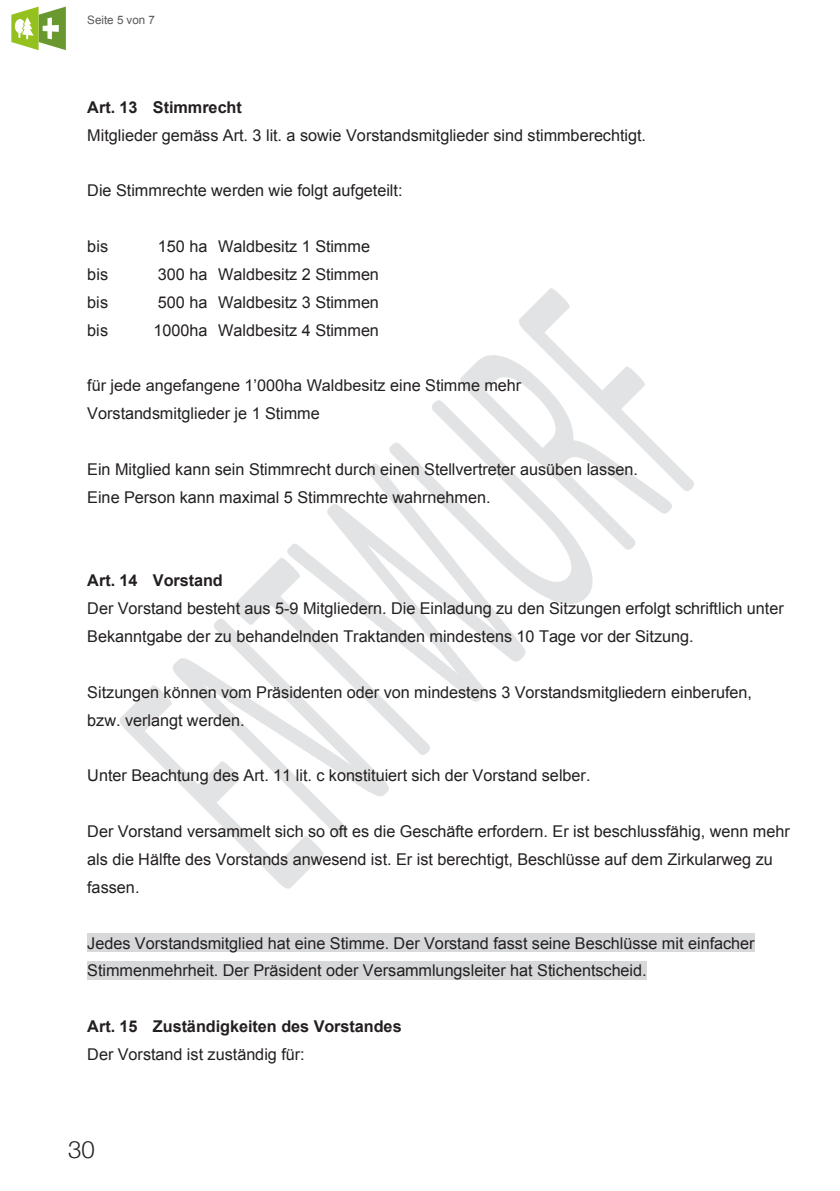
<style>
.page{position:relative;width:840px;height:1191px;background:#fff}
.page>*{position:absolute;margin:0;border:0;box-sizing:border-box;transform-origin:0 0}
.t1{font:300 24px "Helvetica Neue";color:#231f20}
.t2{font:16.2px/27.8px "Arial";color:#231f20}
.t3{font:700 16.2px "Arial";color:#231f20}
.t4{font:11.6px "Arial";color:#57585a}
</style>
<div class="page">
<svg style="left:120px;top:685px;width:203px;height:204px"></svg>
<svg style="left:172px;top:619px;width:216px;height:218px"></svg>
<svg style="left:232px;top:558px;width:198px;height:197px"></svg>
<svg style="left:287px;top:463px;width:238px;height:239px"></svg>
<svg style="left:389px;top:400px;width:203px;height:204px"></svg>
<svg style="left:459px;top:355px;width:212px;height:195px"></svg>
<svg style="left:518px;top:288px;width:175px;height:203px"></svg>
<svg style="left:11px;top:7px;width:55px;height:43px"></svg>
<div style="left:87px;top:933px;width:667px;height:19px;background:#d7d8da"></div>
<div style="left:87px;top:961px;width:559px;height:18px;background:#d7d8da"></div>
<p class="t4" style="left:87px;top:12px;width:69px">Seite 5 von 7</p>
<p class="t3" style="left:87px;top:96px;width:156px">Art. 13 Stimmrecht</p>
<p class="t2" style="left:87px;top:121px;width:560px">Mitglieder gemäss Art. 3 lit. a sowie Vorstandsmitglieder sind stimmberechtigt.</p>
<p class="t2" style="left:87px;top:177px;width:316px">Die Stimmrechte werden wie folgt aufgeteilt:</p>
<p class="t2" style="left:87px;top:233px;width:22px">bis</p>
<p class="t2" style="left:158px;top:233px;width:214px">150 ha Waldbesitz 1 Stimme</p>
<p class="t2" style="left:87px;top:260px;width:22px">bis</p>
<p class="t2" style="left:158px;top:260px;width:222px">300 ha Waldbesitz 2 Stimmen</p>
<p class="t2" style="left:87px;top:288px;width:22px">bis</p>
<p class="t2" style="left:158px;top:288px;width:222px">500 ha Waldbesitz 3 Stimmen</p>
<p class="t2" style="left:87px;top:316px;width:22px">bis</p>
<p class="t2" style="left:153px;top:316px;width:227px">1000ha Waldbesitz 4 Stimmen</p>
<p class="t2" style="left:87px;top:372px;width:435px">für jede angefangene 1’000ha Waldbesitz eine Stimme mehr<br>Vorstandsmitglieder je 1 Stimme</p>
<p class="t2" style="left:87px;top:455px;width:552px">Ein Mitglied kann sein Stimmrecht durch einen Stellvertreter ausüben lassen.<br>Eine Person kann maximal 5 Stimmrechte wahrnehmen.</p>
<p class="t3" style="left:87px;top:570px;width:137px">Art. 14 Vorstand</p>
<p class="t2" style="left:87px;top:595px;width:697px">Der Vorstand besteht aus 5-9 Mitgliedern. Die Einladung zu den Sitzungen erfolgt schriftlich unter<br>Bekanntgabe der zu behandelnden Traktanden mindestens 10 Tage vor der Sitzung.</p>
<p class="t2" style="left:87px;top:678px;width:665px">Sitzungen können vom Präsidenten oder von mindestens 3 Vorstandsmitgliedern einberufen, bzw. verlangt werden.</p>
<p class="t2" style="left:87px;top:762px;width:504px">Unter Beachtung des Art. 11 lit. c konstituiert sich der Vorstand selber.</p>
<p class="t2" style="left:87px;top:818px;width:703px">Der Vorstand versammelt sich so oft es die Geschäfte erfordern. Er ist beschlussfähig, wenn mehr als die Hälfte des Vorstands anwesend ist. Er ist berechtigt, Beschlüsse auf dem Zirkularweg zu fassen.</p>
<p class="t2" style="left:87px;top:929px;width:668px">Jedes Vorstandsmitglied hat eine Stimme. Der Vorstand fasst seine Beschlüsse mit einfacher<br>Stimmenmehrheit. Der Präsident oder Versammlungsleiter hat Stichentscheid.</p>
<p class="t3" style="left:87px;top:1015px;width:316px">Art. 15 Zuständigkeiten des Vorstandes</p>
<p class="t2" style="left:87px;top:1040px;width:219px">Der Vorstand ist zuständig für:</p>
<h1 class="t1" style="left:68px;top:1129px;width:28px">30</h1>
</div>
